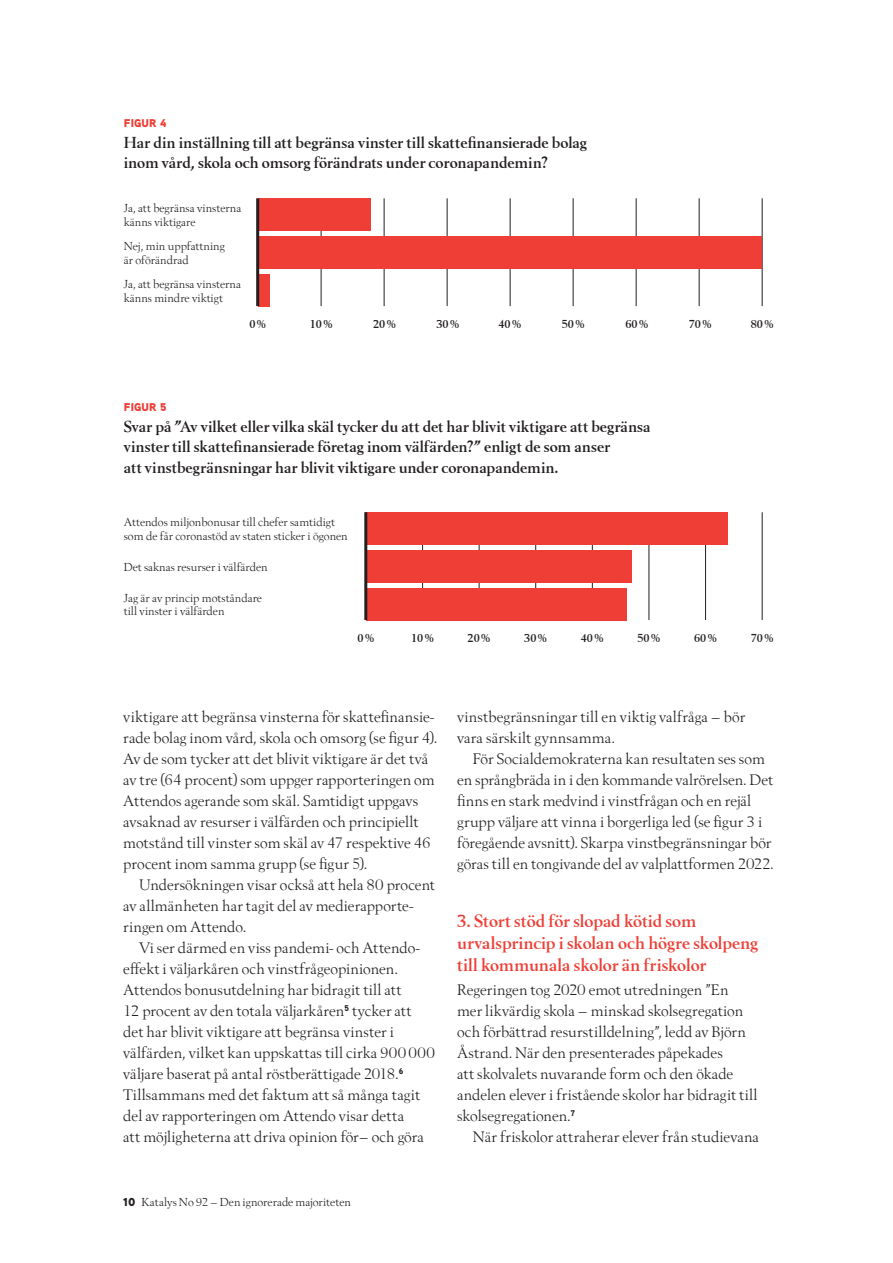
<style>
.page{position:relative;width:893px;height:1263px;background:#fff}
.page>*{position:absolute;margin:0;border:0;box-sizing:border-box;transform-origin:0 0}
.Mellanrubrik_1_NY{font:700 18.3px/21.8px "Berling";letter-spacing:-.005em;color:#ee3e35}
.Grafikrubrik_NY{font:700 16.5px/20.2px "Berling";letter-spacing:-.005em;color:#231f20}
.Brödtext_NY{font:15.75px/21px "Berling";letter-spacing:.005em;color:#231f20}
.Brödtext_utan_indrag{font:15.75px/21px "Berling";letter-spacing:.005em;color:#231f20}
.Grafiktext_NY{font:12px/13.5px "Berling";color:#231f20}
.Grafiktext_NY-2{font:700 12px "Berling";color:#231f20}
.Grafiknummer_NY{font:900 11.25px "Aaux Next";letter-spacing:.01em;color:#ee3e35}
.s1{font-family:"Aaux Next";font-weight:900;font-size:11.55px}
</style>
<div class="page">
<hr style="left:321px;top:198px;width:1px;height:108px;background:#231f20">
<hr style="left:422px;top:512px;width:1px;height:108px;background:#231f20">
<hr style="left:447px;top:198px;width:1px;height:108px;background:#231f20">
<hr style="left:479px;top:512px;width:1px;height:108px;background:#231f20">
<hr style="left:384px;top:198px;width:1px;height:108px;background:#231f20">
<hr style="left:573px;top:198px;width:1px;height:108px;background:#231f20">
<hr style="left:592px;top:512px;width:1px;height:108px;background:#231f20">
<hr style="left:510px;top:198px;width:1px;height:108px;background:#231f20">
<hr style="left:535px;top:512px;width:1px;height:108px;background:#231f20">
<hr style="left:699px;top:198px;width:1px;height:108px;background:#231f20">
<hr style="left:705px;top:512px;width:1px;height:108px;background:#231f20">
<hr style="left:636px;top:198px;width:1px;height:108px;background:#231f20">
<hr style="left:649px;top:512px;width:1px;height:108px;background:#231f20">
<hr style="left:762px;top:198px;width:1px;height:108px;background:#231f20">
<hr style="left:762px;top:512px;width:1px;height:108px;background:#231f20">
<div style="left:258px;top:274px;width:11px;height:32px;background:#ee3e35"></div>
<div style="left:366px;top:588px;width:260px;height:32px;background:#ee3e35"></div>
<div style="left:258px;top:236px;width:504px;height:32px;background:#ee3e35"></div>
<div style="left:366px;top:550px;width:266px;height:32px;background:#ee3e35"></div>
<div style="left:258px;top:198px;width:113px;height:32px;background:#ee3e35"></div>
<div style="left:366px;top:512px;width:362px;height:32px;background:#ee3e35"></div>
<hr style="left:364px;top:512px;width:3px;height:108px;background:#231f20">
<hr style="left:256px;top:198px;width:3px;height:108px;background:#231f20">
<p class="Grafiknummer_NY" style="left:124px;top:115px;width:44px">FIGUR 4</p>
<p class="Grafikrubrik_NY" style="left:124px;top:133px;width:465px">Har din inställning till att begränsa vinster till skattefinansierade bolag inom vård, skola och omsorg förändrats under coronapandemin?</p>
<p class="Grafiktext_NY" style="left:124px;top:202px;width:119px">Ja, att begränsa vinsterna känns viktigare</p>
<p class="Grafiktext_NY" style="left:124px;top:240px;width:103px">Nej, min uppfattning är oförändrad</p>
<p class="Grafiktext_NY" style="left:124px;top:278px;width:119px">Ja, att begränsa vinsterna känns mindre viktigt</p>
<p class="Grafiktext_NY-2" style="left:249px;top:317px;width:18px">0%</p>
<p class="Grafiktext_NY-2" style="left:310px;top:317px;width:24px">10%</p>
<p class="Grafiktext_NY-2" style="left:373px;top:317px;width:24px">20%</p>
<p class="Grafiktext_NY-2" style="left:437px;top:317px;width:24px">30%</p>
<p class="Grafiktext_NY-2" style="left:498px;top:317px;width:24px">40%</p>
<p class="Grafiktext_NY-2" style="left:562px;top:317px;width:24px">50%</p>
<p class="Grafiktext_NY-2" style="left:625px;top:317px;width:24px">60%</p>
<p class="Grafiktext_NY-2" style="left:689px;top:317px;width:24px">70%</p>
<p class="Grafiktext_NY-2" style="left:751px;top:317px;width:24px">80%</p>
<p class="Grafiknummer_NY" style="left:124px;top:399px;width:44px">FIGUR 5</p>
<p class="Grafikrubrik_NY" style="left:124px;top:417px;width:528px">Svar på ”Av vilket eller vilka skäl tycker du att det har blivit viktigare att begränsa vinster till skattefinansierade företag inom välfärden?” enligt de som anser<br>att vinstbegränsningar har blivit viktigare under coronapandemin.</p>
<p class="Grafiktext_NY" style="left:124px;top:516px;width:225px">Attendos miljonbonusar till chefer samtidigt som de får coronastöd av staten sticker i ögonen</p>
<p class="Grafiktext_NY" style="left:124px;top:560px;width:145px">Det saknas resurser i välfärden</p>
<p class="Grafiktext_NY" style="left:124px;top:592px;width:140px">Jag är av princip motståndare till vinster i välfärden</p>
<p class="Grafiktext_NY-2" style="left:357px;top:631px;width:18px">0%</p>
<p class="Grafiktext_NY-2" style="left:411px;top:631px;width:24px">10%</p>
<p class="Grafiktext_NY-2" style="left:468px;top:631px;width:24px">20%</p>
<p class="Grafiktext_NY-2" style="left:524px;top:631px;width:24px">30%</p>
<p class="Grafiktext_NY-2" style="left:581px;top:631px;width:24px">40%</p>
<p class="Grafiktext_NY-2" style="left:637px;top:631px;width:24px">50%</p>
<p class="Grafiktext_NY-2" style="left:694px;top:631px;width:24px">60%</p>
<p class="Grafiktext_NY-2" style="left:751px;top:631px;width:24px">70%</p>
<p class="Brödtext_NY" style="left:123px;top:707px;width:316px">viktigare att begränsa vinsterna för skattefinansie&shy;rade bolag inom vård, skola och omsorg (se figur 4).<br>Av de som tycker att det blivit viktigare är det två av tre (64 procent) som uppger rapporteringen om Attendos agerande som skäl. Samtidigt uppgavs avsaknad av resurser i välfärden och principiellt motstånd till vinster som skäl av 47 respektive 46 procent inom samma grupp (se figur 5).</p>
<p class="Brödtext_NY" style="left:123px;top:875px;width:313px;text-indent:16px">Undersökningen visar också att hela 80 procent av allmänheten har tagit del av medierapporte&shy;ringen om Attendo.</p>
<p class="Brödtext_NY" style="left:123px;top:938px;width:313px;text-indent:16px">Vi ser därmed en viss pandemi- och Attendo&shy;effekt i väljarkåren och vinstfrågeopinionen.<br>Attendos bonusutdelning har bidragit till att<br>12 procent av den totala väljarkåren<sup>5</sup> tycker att det har blivit viktigare att begränsa vinster i välfärden, vilket kan uppskattas till cirka 900000 väljare baserat på antal röstberättigade 2018.<sup>6<br></sup>Tillsammans med det faktum att så många tagit del av rapporteringen om Attendo visar detta<br>att möjligheterna att driva opinion för– och göra</p>
<p class="Brödtext_NY" style="left:457px;top:707px;width:290px">vinstbegränsningar till en viktig valfråga – bör vara särskilt gynnsamma.</p>
<p class="Brödtext_NY" style="left:457px;top:749px;width:318px;text-indent:16px">För Socialdemokraterna kan resultaten ses som en språngbräda in i den kommande valrörelsen. Det finns en stark medvind i vinstfrågan och en rejäl grupp väljare att vinna i borgerliga led (se figur 3 i föregående avsnitt). Skarpa vinstbegränsningar bör göras till en tongivande del av valplattformen 2022.</p>
<p class="Mellanrubrik_1_NY" style="left:457px;top:911px;width:303px">3. Stort stöd för slopad kötid som urvalsprincip i skolan och högre skolpeng till kommunala skolor än friskolor</p>
<p class="Brödtext_utan_indrag" style="left:457px;top:980px;width:302px">Regeringen tog 2020 emot utredningen ”En mer likvärdig skola – minskad skolsegregation och förbättrad resurstilldelning”, ledd av Björn Åstrand. När den presenterades påpekades<br>att skolvalets nuvarande form och den ökade andelen elever i fristående skolor har bidragit till skolsegregationen.<sup>7</sup></p>
<p class="Brödtext_NY" style="left:473px;top:1127px;width:288px">När friskolor attraherar elever från studievana</p>
<p class="Grafiktext_NY" style="left:123px;top:1196px;width:229px"><span class="s1">10</span> Katalys No 92 – Den ignorerade majoriteten</p>
</div>
